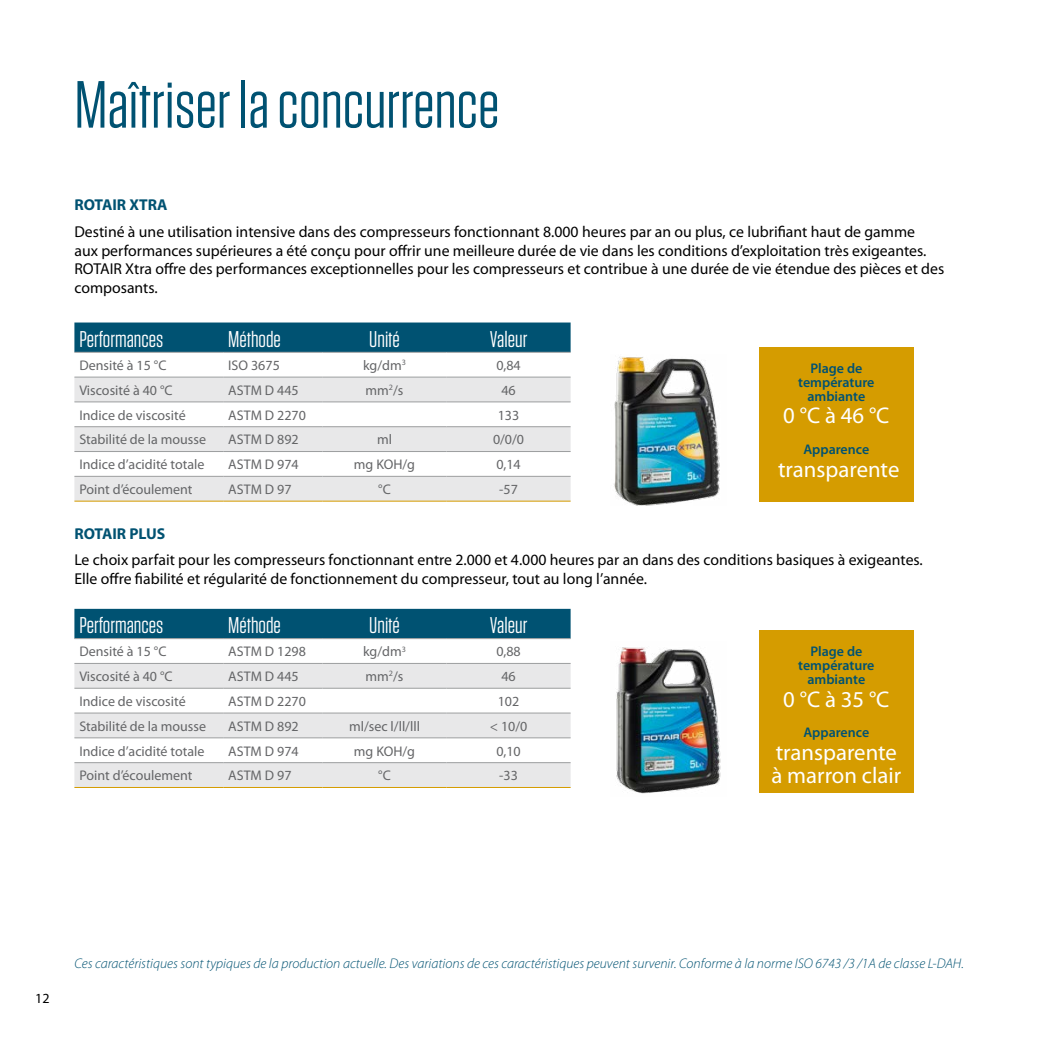
<style>
.page{position:relative;width:1042px;height:1042px;background:#fff}
.page>*{position:absolute;margin:0;border:0;box-sizing:border-box;transform-origin:0 0}
.t1{font:66.5px "Tungsten";color:#005272}
.t2{font:22.75px "Tungsten";color:#fff}
.t3{font:22.75px/22.8px "Myriad Pro";color:#fff}
.t4{font:15.75px/18.9px "Myriad Pro";color:#000}
.t5{font:700 15.75px "Myriad Pro";color:#005272}
.t6{font:14px "Myriad Pro";color:#646567}
.t7{font:italic 300 14px "Myriad Pro";color:#005272}
.t8{font:600 14px/14px "Myriad Pro";color:#005272;text-align:center}
.t9{font:14px "Myriad Pro";color:#000}
</style>
<div class="page">
<img style="left:616px;top:647px;width:105px;height:147px">
<img style="left:614px;top:357px;width:106px;height:149px">
<div style="left:74px;top:322px;width:496px;height:30px;background:#005272"></div>
<svg style="left:74px;top:376px;width:496px;height:100px"></svg>
<svg style="left:74px;top:378px;width:496px;height:73px"></svg>
<div style="left:74px;top:477px;width:496px;height:24px;background:#e8e8e9"></div>
<hr style="left:74px;top:352px;width:149px;height:1px;background:#9c9e9f">
<hr style="left:223px;top:352px;width:99px;height:1px;background:#9c9e9f">
<hr style="left:322px;top:352px;width:124px;height:1px;background:#9c9e9f">
<hr style="left:446px;top:352px;width:124px;height:1px;background:#9c9e9f">
<hr style="left:74px;top:377px;width:149px;height:1px;background:#9c9e9f">
<hr style="left:223px;top:377px;width:99px;height:1px;background:#9c9e9f">
<hr style="left:322px;top:377px;width:124px;height:1px;background:#9c9e9f">
<hr style="left:446px;top:377px;width:124px;height:1px;background:#9c9e9f">
<hr style="left:74px;top:402px;width:149px;height:1px;background:#9c9e9f">
<hr style="left:223px;top:402px;width:99px;height:1px;background:#9c9e9f">
<hr style="left:322px;top:402px;width:124px;height:1px;background:#9c9e9f">
<hr style="left:446px;top:402px;width:124px;height:1px;background:#9c9e9f">
<hr style="left:74px;top:426px;width:149px;height:1px;background:#9c9e9f">
<hr style="left:223px;top:426px;width:99px;height:1px;background:#9c9e9f">
<hr style="left:322px;top:426px;width:124px;height:1px;background:#9c9e9f">
<hr style="left:446px;top:426px;width:124px;height:1px;background:#9c9e9f">
<hr style="left:74px;top:451px;width:149px;height:1px;background:#9c9e9f">
<hr style="left:223px;top:451px;width:99px;height:1px;background:#9c9e9f">
<hr style="left:322px;top:451px;width:124px;height:1px;background:#9c9e9f">
<hr style="left:446px;top:451px;width:124px;height:1px;background:#9c9e9f">
<hr style="left:74px;top:501px;width:149px;height:1px;background:#d59c00">
<hr style="left:223px;top:501px;width:99px;height:1px;background:#d59c00">
<hr style="left:322px;top:501px;width:124px;height:1px;background:#d59c00">
<hr style="left:446px;top:501px;width:124px;height:1px;background:#d59c00">
<hr style="left:74px;top:476px;width:149px;height:1px;background:#9c9e9f">
<hr style="left:223px;top:476px;width:99px;height:1px;background:#9c9e9f">
<hr style="left:322px;top:476px;width:124px;height:1px;background:#9c9e9f">
<hr style="left:446px;top:476px;width:124px;height:1px;background:#9c9e9f">
<div style="left:74px;top:609px;width:496px;height:29px;background:#005272"></div>
<svg style="left:74px;top:639px;width:496px;height:100px"></svg>
<svg style="left:74px;top:664px;width:496px;height:73px"></svg>
<div style="left:74px;top:763px;width:496px;height:24px;background:#e8e8e9"></div>
<hr style="left:74px;top:638px;width:149px;height:1px;background:#9c9e9f">
<hr style="left:223px;top:638px;width:99px;height:1px;background:#9c9e9f">
<hr style="left:322px;top:638px;width:124px;height:1px;background:#9c9e9f">
<hr style="left:446px;top:638px;width:124px;height:1px;background:#9c9e9f">
<hr style="left:74px;top:663px;width:149px;height:1px;background:#9c9e9f">
<hr style="left:223px;top:663px;width:99px;height:1px;background:#9c9e9f">
<hr style="left:322px;top:663px;width:124px;height:1px;background:#9c9e9f">
<hr style="left:446px;top:663px;width:124px;height:1px;background:#9c9e9f">
<hr style="left:74px;top:688px;width:149px;height:1px;background:#9c9e9f">
<hr style="left:223px;top:688px;width:99px;height:1px;background:#9c9e9f">
<hr style="left:322px;top:688px;width:124px;height:1px;background:#9c9e9f">
<hr style="left:446px;top:688px;width:124px;height:1px;background:#9c9e9f">
<hr style="left:74px;top:713px;width:149px;height:1px;background:#9c9e9f">
<hr style="left:223px;top:713px;width:99px;height:1px;background:#9c9e9f">
<hr style="left:322px;top:713px;width:124px;height:1px;background:#9c9e9f">
<hr style="left:446px;top:713px;width:124px;height:1px;background:#9c9e9f">
<hr style="left:74px;top:737px;width:149px;height:1px;background:#9c9e9f">
<hr style="left:223px;top:737px;width:99px;height:1px;background:#9c9e9f">
<hr style="left:322px;top:737px;width:124px;height:1px;background:#9c9e9f">
<hr style="left:446px;top:737px;width:124px;height:1px;background:#9c9e9f">
<hr style="left:74px;top:787px;width:149px;height:1px;background:#d59c00">
<hr style="left:223px;top:787px;width:99px;height:1px;background:#d59c00">
<hr style="left:322px;top:787px;width:124px;height:1px;background:#d59c00">
<hr style="left:446px;top:787px;width:124px;height:1px;background:#d59c00">
<hr style="left:74px;top:762px;width:149px;height:1px;background:#9c9e9f">
<hr style="left:223px;top:762px;width:99px;height:1px;background:#9c9e9f">
<hr style="left:322px;top:762px;width:124px;height:1px;background:#9c9e9f">
<hr style="left:446px;top:762px;width:124px;height:1px;background:#9c9e9f">
<div style="left:759px;top:347px;width:154px;height:154px;background:#d59c00"></div>
<div style="left:759px;top:630px;width:154px;height:163px;background:#d59c00"></div>
<h1 class="t1" style="left:74px;top:70px;width:426px">Maîtriser la concurrence</h1>
<p class="t5" style="left:74px;top:195px;width:95px">ROTAIR XTRA</p>
<p class="t4" style="left:74px;top:222px;width:871px">Destiné à une utilisation intensive dans des compresseurs fonctionnant 8.000 heures par an ou plus, ce lubrifiant haut de gamme<br>aux performances supérieures a été conçu pour offrir une meilleure durée de vie dans les conditions d’exploitation très exigeantes.<br>ROTAIR Xtra offre des performances exceptionnelles pour les compresseurs et contribue à une durée de vie étendue des pièces et des composants.</p>
<h2 class="t2" style="left:79px;top:327px;width:85px">Performances</h2>
<h2 class="t2" style="left:228px;top:327px;width:54px">Méthode</h2>
<h2 class="t2" style="left:369px;top:327px;width:32px">Unité</h2>
<h2 class="t2" style="left:490px;top:327px;width:39px">Valeur</h2>
<p class="t6" style="left:79px;top:357px;width:89px">Densité à 15 °C</p>
<p class="t6" style="left:228px;top:357px;width:53px">ISO 3675</p>
<p class="t6" style="left:363px;top:357px;width:44px">kg/dm<sup>3</sup></p>
<p class="t6" style="left:496px;top:357px;width:26px">0,84</p>
<p class="t6" style="left:79px;top:381px;width:95px">Viscosité à 40 °C</p>
<p class="t6" style="left:228px;top:381px;width:72px">ASTM D 445</p>
<p class="t6" style="left:365px;top:381px;width:39px">mm<sup>2</sup>/s</p>
<p class="t6" style="left:501px;top:381px;width:16px">46</p>
<p class="t6" style="left:79px;top:406px;width:108px">Indice de viscosité</p>
<p class="t6" style="left:228px;top:406px;width:79px">ASTM D 2270</p>
<p class="t6" style="left:498px;top:406px;width:23px">133</p>
<p class="t6" style="left:79px;top:431px;width:128px">Stabilité de la mousse</p>
<p class="t6" style="left:228px;top:431px;width:72px">ASTM D 892</p>
<p class="t6" style="left:377px;top:431px;width:16px">ml</p>
<p class="t6" style="left:493px;top:431px;width:33px">0/0/0</p>
<p class="t6" style="left:79px;top:456px;width:127px">Indice d’acidité totale</p>
<p class="t6" style="left:228px;top:456px;width:72px">ASTM D 974</p>
<p class="t6" style="left:354px;top:456px;width:63px">mg KOH/g</p>
<p class="t6" style="left:496px;top:456px;width:26px">0,14</p>
<p class="t6" style="left:79px;top:481px;width:115px">Point d’écoulement</p>
<p class="t6" style="left:228px;top:481px;width:65px">ASTM D 97</p>
<p class="t6" style="left:378px;top:481px;width:14px">°C</p>
<p class="t6" style="left:499px;top:481px;width:20px">-57</p>
<p class="t8" style="left:798px;top:361px;width:78px">Plage de température ambiante</p>
<h2 class="t3" style="left:783px;top:404px;width:108px">0 °C à 46 °C</h2>
<p class="t8" style="left:803px;top:442px;width:67px">Apparence</p>
<h2 class="t3" style="left:778px;top:458px;width:123px">transparente</h2>
<p class="t5" style="left:74px;top:523px;width:92px">ROTAIR PLUS</p>
<p class="t4" style="left:74px;top:550px;width:850px">Le choix parfait pour les compresseurs fonctionnant entre 2.000 et 4.000 heures par an dans des conditions basiques à exigeantes.<br>Elle offre fiabilité et régularité de fonctionnement du compresseur, tout au long l’année.</p>
<h2 class="t2" style="left:79px;top:613px;width:85px">Performances</h2>
<h2 class="t2" style="left:228px;top:613px;width:54px">Méthode</h2>
<h2 class="t2" style="left:369px;top:613px;width:32px">Unité</h2>
<h2 class="t2" style="left:490px;top:613px;width:39px">Valeur</h2>
<p class="t6" style="left:79px;top:643px;width:89px">Densité à 15 °C</p>
<p class="t6" style="left:228px;top:643px;width:79px">ASTM D 1298</p>
<p class="t6" style="left:363px;top:643px;width:44px">kg/dm<sup>3</sup></p>
<p class="t6" style="left:496px;top:643px;width:26px">0,88</p>
<p class="t6" style="left:79px;top:668px;width:95px">Viscosité à 40 °C</p>
<p class="t6" style="left:228px;top:668px;width:72px">ASTM D 445</p>
<p class="t6" style="left:365px;top:668px;width:39px">mm<sup>2</sup>/s</p>
<p class="t6" style="left:501px;top:668px;width:16px">46</p>
<p class="t6" style="left:79px;top:692px;width:108px">Indice de viscosité</p>
<p class="t6" style="left:228px;top:692px;width:79px">ASTM D 2270</p>
<p class="t6" style="left:498px;top:692px;width:23px">102</p>
<p class="t6" style="left:79px;top:717px;width:128px">Stabilité de la mousse</p>
<p class="t6" style="left:228px;top:717px;width:72px">ASTM D 892</p>
<p class="t6" style="left:349px;top:717px;width:73px">ml/sec l/ll/lll</p>
<p class="t6" style="left:490px;top:717px;width:39px">&lt; 10/0</p>
<p class="t6" style="left:79px;top:742px;width:127px">Indice d’acidité totale</p>
<p class="t6" style="left:228px;top:742px;width:72px">ASTM D 974</p>
<p class="t6" style="left:354px;top:742px;width:63px">mg KOH/g</p>
<p class="t6" style="left:496px;top:742px;width:26px">0,10</p>
<p class="t6" style="left:79px;top:767px;width:115px">Point d’écoulement</p>
<p class="t6" style="left:228px;top:767px;width:65px">ASTM D 97</p>
<p class="t6" style="left:378px;top:767px;width:14px">°C</p>
<p class="t6" style="left:499px;top:767px;width:20px">-33</p>
<p class="t8" style="left:798px;top:644px;width:78px">Plage de température ambiante</p>
<h2 class="t3" style="left:783px;top:687px;width:108px">0 °C à 35 °C</h2>
<p class="t8" style="left:803px;top:725px;width:67px">Apparence</p>
<h2 class="t3" style="left:771px;top:741px;width:131px">transparente à marron clair</h2>
<p class="t9" style="left:35px;top:989px;width:16px">12</p>
<p class="t7" style="left:74px;top:954px;width:891px">Ces caractéristiques sont typiques de la production actuelle. Des variations de ces caractéristiques peuvent survenir. Conforme à la norme ISO 6743 /3 /1A de classe L-DAH.</p>
</div>
